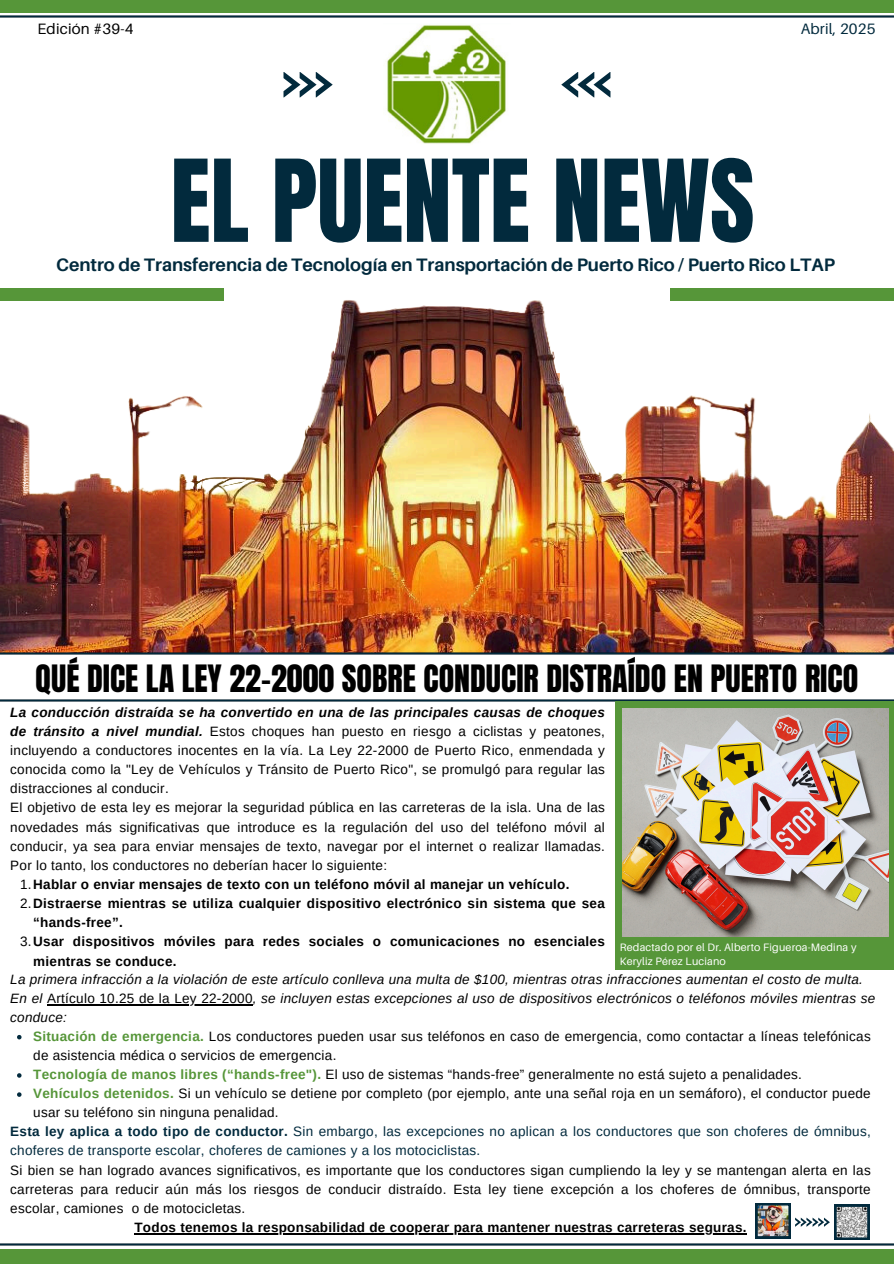
<style>
.page{position:relative;width:894px;height:1264px;background:#fff}
.page>*{position:absolute;margin:0;border:0;box-sizing:border-box;transform-origin:0 0}
.t1{font:96.9px "Anton";color:#022a3d}
.t2{font:31.95px "Anton";color:#000}
.t3{font:700 18px "Aileron";color:#022a3d}
.t4{font:15px "Aileron";letter-spacing:.015em;color:#000}
.t5{font:15px "Aileron";letter-spacing:.015em;color:#022a3d}
.t6{font:13.5px/19.2px "Arimo";letter-spacing:.02em;color:#000}
.t7{font:700 13.5px/19.2px "Arimo";letter-spacing:.02em;color:#000}
.t8{font:italic 13.5px/19.2px "Arimo";letter-spacing:.02em;color:#000}
.t9{font:10.8px/14.4px "Aileron";letter-spacing:.015em;color:#fff}
.s1{font-weight:700;font-style:italic}
.s2{font-weight:400}
.s3{font-style:normal}
.s4{font-weight:700;color:#569639}
.s5{font-weight:700;color:#022a3d}
.s6{color:#022a3d}
</style>
<div class="page">
<div style="left:0;top:1249px;width:893px;height:14px;background:#569639"></div>
<img style="left:0;top:288px;width:893px;height:366px">
<svg style="left:283px;top:72px;width:49px;height:25px"></svg>
<svg style="left:561px;top:72px;width:49px;height:25px"></svg>
<div style="left:0;top:0;width:893px;height:12px;background:#569639"></div>
<img style="left:387px;top:25px;width:119px;height:119px">
<div style="left:0;top:288px;width:223px;height:13px;background:#569639"></div>
<div style="left:670px;top:288px;width:223px;height:13px;background:#569639"></div>
<img style="left:0;top:699px;width:893px;height:2px">
<div style="left:615px;top:701px;width:278px;height:268px;background:#569639"></div>
<img style="left:0;top:1243px;width:893px;height:2px">
<img style="left:0;top:16px;width:893px;height:2px">
<img style="left:755px;top:1203px;width:113px;height:36px">
<img style="left:622px;top:708px;width:266px;height:228px">
<svg style="left:17px;top:1034px;width:5px;height:5px"></svg>
<svg style="left:17px;top:1073px;width:5px;height:4px"></svg>
<svg style="left:17px;top:1092px;width:5px;height:4px"></svg>
<hr style="left:134px;top:1232px;width:612px;height:2px;background:#000">
<hr style="left:47px;top:1004px;width:206px;height:1px;background:#000">
<p class="t4" style="left:37px;top:20px;width:98px">Edición #39-4</p>
<p class="t5" style="left:800px;top:20px;width:76px">Abril, 2025</p>
<p class="t1" style="left:170px;top:131px;width:585px">EL PUENTE NEWS</p>
<h4 class="t3" style="left:56px;top:254px;width:780px">Centro de Transferencia de Tecnología en Transportación de Puerto Rico / Puerto Rico LTAP</h4>
<h2 class="t2" style="left:35px;top:655px;width:824px">QUÉ DICE LA LEY 22-2000 SOBRE CONDUCIR DISTRAÍDO EN PUERTO RICO</h2>
<p class="t6" style="left:10px;top:702px;width:596px"><span class="s1">La conducción distraída se ha convertido en una de las principales causas de choques de tránsito a nivel mundial.</span> Estos choques han puesto en riesgo a ciclistas y peatones, incluyendo a conductores inocentes en la vía. La Ley 22-2000 de Puerto Rico, enmendada y conocida como la "Ley de Vehículos y Tránsito de Puerto Rico", se promulgó para regular las distracciones al conducir.<br>El objetivo de esta ley es mejorar la seguridad pública en las carreteras de la isla. Una de las novedades más significativas que introduce es la regulación del uso del teléfono móvil al conducir, ya sea para enviar mensajes de texto, navegar por el internet o realizar llamadas.<br>Por lo tanto, los conductores no deberían hacer lo siguiente:</p>
<p class="t7" style="left:20px;top:874px;width:551px"><span class="s2">1.</span>Hablar o enviar mensajes de texto con un teléfono móvil al manejar un vehículo.</p>
<h4 class="t7" style="left:33px;top:893px;width:573px;text-indent:-13px"><span class="s2">2.</span>Distraerse mientras se utiliza cualquier dispositivo electrónico sin sistema que sea “hands-free”.</h4>
<p class="t7" style="left:33px;top:932px;width:573px;text-indent:-13px"><span class="s2">3.</span>Usar dispositivos móviles para redes sociales o comunicaciones no esenciales mientras se conduce.</p>
<p class="t9" style="left:619px;top:939px;width:238px">Redactado por el Dr. Alberto Figueroa-Medina y<br>Keryliz Pérez Luciano</p>
<p class="t8" style="left:10px;top:969px;width:866px">La primera infracción a la violación de este artículo conlleva una multa de $100, mientras otras infracciones aumentan el costo de multa.<br>En el <span class="s3">Artículo 10.25 de la Ley 22-2000</span>, se incluyen estas excepciones al uso de dispositivos electrónicos o teléfonos móviles mientras se conduce:</p>
<p class="t6" style="left:33px;top:1026px;width:838px"><span class="s4">Situación de emergencia.</span> Los conductores pueden usar sus teléfonos en caso de emergencia, como contactar a líneas telefónicas de asistencia médica o servicios de emergencia.</p>
<p class="t6" style="left:33px;top:1064px;width:770px"><span class="s4">Tecnología de manos libres (“hands-free").</span> El uso de sistemas “hands-free” generalmente no está sujeto a penalidades.</p>
<h4 class="t6" style="left:33px;top:1083px;width:838px"><span class="s4">Vehículos detenidos.</span> Si un vehículo se detiene por completo (por ejemplo, ante una señal roja en un semáforo), el conductor puede usar su teléfono sin ninguna penalidad.</h4>
<p class="t6" style="left:10px;top:1121px;width:861px"><span class="s5">Esta ley aplica a todo tipo de conductor.</span> <span class="s6">Sin embargo, las excepciones no aplican a los conductores que son choferes de ómnibus, choferes de transporte escolar, choferes de camiones y a los motociclistas.<br></span>Si bien se han logrado avances significativos, es importante que los conductores sigan cumpliendo la ley y se mantengan alerta en las carreteras para reducir aún más los riesgos de conducir distraído. Esta ley tiene excepción a los choferes de ómnibus, transporte escolar, camiones o de motocicletas.</p>
<p class="t7" style="left:134px;top:1217px;width:613px">Todos tenemos la responsabilidad de cooperar para mantener nuestras carreteras seguras.</p>
</div>
